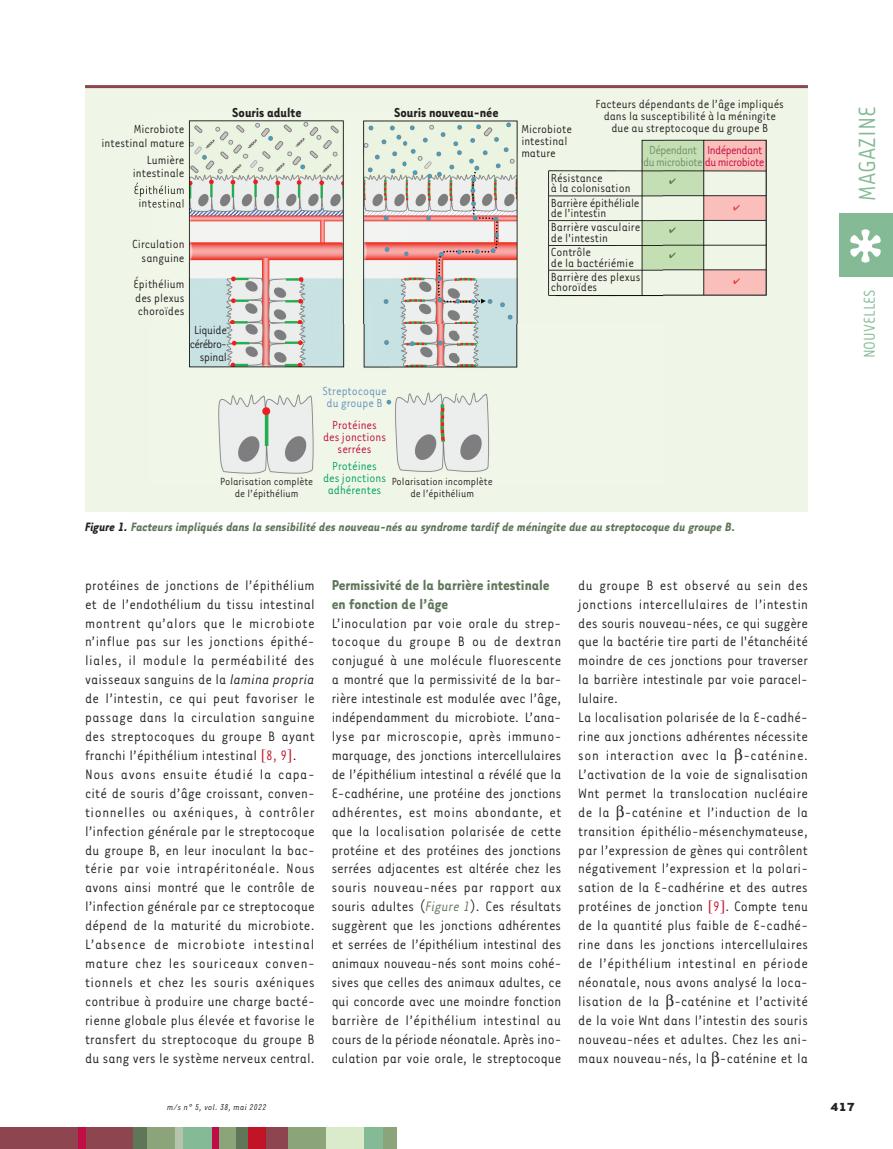
<style>
.page{position:relative;width:893px;height:1149px;background:#fff}
.page>*{position:absolute;margin:0;border:0;box-sizing:border-box;transform-origin:0 0}
.t1{font:27px "Tarzana Narrow";color:#84ba95}
.t2{font:18px "Tarzana Narrow";color:#84ba95}
.t3{font:700 16.5px/18.9px "Tarzana Narrow";color:#5f7659}
.t4{font:15.75px/18.9px "Tarzana Narrow";letter-spacing:.01em;color:#231f20}
.t5{font:700 15px "Tarzana Narrow";color:#231f20}
.t6{font:italic 700 13.95px "Tarzana Narrow";color:#5f7659}
.t7{font:13.5px/13.5px "Tarzana Narrow";color:#231f20}
.t8{font:13.5px/12px "Tarzana Narrow";letter-spacing:-.04em;color:#6f9068}
.t9{font:13.5px/12px "Tarzana Narrow";color:#009f66;text-align:center}
.t10{font:13.5px/12px "Tarzana Narrow";color:#c40941;text-align:center}
.t11{font:13.5px/12px "Tarzana Narrow";color:#6592ba;text-align:center}
.t12{font:13.5px/13.5px "Tarzana Narrow";letter-spacing:-.025em;color:#231f20;text-align:right}
.t13{font:13.5px "Tarzana Narrow";letter-spacing:-.04em;color:#c40941}
.t14{font:700 13.5px "Tarzana Wide";color:#231f20}
.t15{font:12px/12px "Tarzana Narrow";color:#231f20;text-align:center}
.t16{font:italic 9.75px "Tarzana Narrow";letter-spacing:.025em;color:#231f20}
.s1{color:#c40941}
.s2{color:#231f20}
.s3{font-style:italic}
.s4{color:#bf182a}
.s5{font-style:italic;color:#5f7659}
</style>
<div class="page">
<div style="left:0;top:1127px;width:134px;height:21px;background:#8d454f"></div>
<div style="left:235px;top:1127px;width:13px;height:21px;background:#5f7659"></div>
<div style="left:78px;top:1127px;width:7px;height:21px;background:#c10d45"></div>
<div style="left:133px;top:1127px;width:22px;height:21px;background:#5f7659"></div>
<div style="left:147px;top:1127px;width:29px;height:21px;background:#8ba479"></div>
<div style="left:175px;top:1127px;width:8px;height:21px;background:#b6c4ad"></div>
<div style="left:183px;top:1127px;width:30px;height:21px;background:#84ba95"></div>
<div style="left:217px;top:1127px;width:19px;height:21px;background:#8ba479"></div>
<div style="left:213px;top:1127px;width:6px;height:21px;background:#c10d45"></div>
<div style="left:248px;top:1127px;width:27px;height:21px;background:#c11527"></div>
<div style="left:287px;top:1127px;width:39px;height:21px;background:#8ba479"></div>
<div style="left:267px;top:1127px;width:21px;height:21px;background:#8d454f"></div>
<div style="left:326px;top:1127px;width:38px;height:21px;background:#daebcb"></div>
<div style="left:364px;top:1127px;width:20px;height:21px;background:#84ba95"></div>
<div style="left:383px;top:1127px;width:14px;height:21px;background:#8ba479"></div>
<div style="left:840px;top:213px;width:53px;height:63px;background:#84ba95"></div>
<svg style="left:850px;top:229px;width:31px;height:33px"></svg>
<div style="left:85px;top:85px;width:723px;height:427px;background:#eff6e8"></div>
<img style="left:150px;top:120px;width:616px;height:354px">
<svg style="left:134px;top:182px;width:16px;height:15px"></svg>
<img style="left:150px;top:182px;width:34px;height:15px">
<img style="left:150px;top:199px;width:33px;height:8px">
<hr style="left:85px;top:85px;width:723px;height:3px;background:#8d454f">
<p class="t7" style="left:595px;top:97px;width:190px;line-height:12px;text-align:center">Facteurs dépendants de l’âge impliqués dans la susceptibilité à la méningite due au streptocoque du groupe B</p>
<p class="t8" style="left:643px;top:143px;width:123px;text-indent:6px">Dépendant<br>du microbiote <span class="s1">du microbiote</span></p>
<p class="t5" style="left:232px;top:103px;width:71px">Souris adulte</p>
<p class="t5" style="left:394px;top:103px;width:106px">Souris nouveau-née</p>
<p class="t7" style="left:102px;top:122px;width:85px;text-align:right">Microbiote intestinal mature</p>
<p class="t7" style="left:521px;top:122px;width:52px;line-height:12px">Microbiote intestinal mature</p>
<p class="t13" style="left:707px;top:141px;width:57px">Indépendant</p>
<p class="t7" style="left:133px;top:152px;width:53px;text-align:right">Lumière intestinale</p>
<p class="t7" style="left:551px;top:172px;width:81px;line-height:10.5px">Résistance<br>à la colonisation</p>
<p class="t7" style="left:551px;top:197px;width:90px;line-height:10.5px">Barrière épithéliale de l'intestin</p>
<p class="t7" style="left:551px;top:221px;width:91px;line-height:10.5px">Barrière vasculaire de l'intestin</p>
<p class="t7" style="left:551px;top:246px;width:85px;line-height:10.5px">Contrôle<br>de la bactériémie</p>
<p class="t7" style="left:551px;top:271px;width:91px;line-height:10.5px">Barrière des plexus choroïdes</p>
<p class="t7" style="left:132px;top:236px;width:54px;text-align:right">Circulation sanguine</p>
<p class="t7" style="left:134px;top:277px;width:52px;text-align:justify">Épithélium des plexus choroïdes</p>
<p class="t12" style="left:190px;top:323px;width:39px">Liquide cérébro&shy;spinal</p>
<p class="t15" style="left:220px;top:474px;width:95px">Polarisation complète de l’épithélium</p>
<p class="t11" style="left:322px;top:384px;width:66px">Streptocoque du groupe B</p>
<p class="t10" style="left:323px;top:418px;width:65px">Protéines des jonctions serrées</p>
<p class="t9" style="left:323px;top:459px;width:65px">Protéines des jonctions adhérentes</p>
<p class="t15" style="left:392px;top:474px;width:103px">Polarisation incomplète de l’épithélium</p>
<p class="t6" style="left:85px;top:518px;width:652px"><span class="s2">Figure 1.</span> Facteurs impliqués dans la sensibilité des nouveau-nés au syndrome tardif de méningite due au streptocoque du groupe B.</p>
<p class="t4" style="left:85px;top:574px;width:231px">protéines de jonctions de l’épithélium et de l’endothélium du tissu intestinal montrent qu’alors que le microbiote n’influe pas sur les jonctions épithé&shy;liales, il module la perméabilité des vaisseaux sanguins de la <span class="s3">lamina propria </span>de l’intestin, ce qui peut favoriser le passage dans la circulation sanguine des streptocoques du groupe B ayant franchi l’épithélium intestinal <span class="s4">8, 9</span> .<br>Nous avons ensuite étudié la capa&shy;cité de souris d’âge croissant, conven&shy;tionnelles ou axéniques, à contrôler l’infection générale par le streptocoque du groupe B, en leur inoculant la bac&shy;térie par voie intrapéritonéale. Nous avons ainsi montré que le contrôle de l’infection générale par ce streptocoque dépend de la maturité du microbiote.<br>L’absence de microbiote intestinal mature chez les souriceaux conven&shy;tionnels et chez les souris axéniques contribue à produire une charge bacté&shy;rienne globale plus élevée et favorise le transfert du streptocoque du groupe B du sang vers le système nerveux central.</p>
<p class="t3" style="left:332px;top:574px;width:220px">Permissivité de la barrière intestinale en fonction de l’âge</p>
<p class="t4" style="left:332px;top:612px;width:231px;text-align:justify">L’inoculation par voie orale du strep&shy;tocoque du groupe B ou de dextran conjugué à une molécule fluorescente a montré que la permissivité de la bar&shy;rière intestinale est modulée avec l’âge, indépendamment du microbiote. L’ana&shy;lyse par microscopie, après immuno&shy;marquage, des jonctions intercellulaires de l’épithélium intestinal a révélé que la E-cadhérine, une protéine des jonctions adhérentes, est moins abondante, et que la localisation polarisée de cette protéine et des protéines des jonctions serrées adjacentes est altérée chez les souris nouveau-nées par rapport aux souris adultes (<span class="s5">Figure 1</span>). Ces résultats suggèrent que les jonctions adhérentes et serrées de l’épithélium intestinal des animaux nouveau-nés sont moins cohé&shy;sives que celles des animaux adultes, ce qui concorde avec une moindre fonction barrière de l’épithélium intestinal au cours de la période néonatale. Après ino&shy;culation par voie orale, le streptocoque</p>
<p class="t16" style="left:167px;top:1100px;width:101px">m/s n° 5, vol. 38, mai 2022</p>
<p class="t4" style="left:578px;top:574px;width:231px">du groupe B est observé au sein des jonctions intercellulaires de l’intestin des souris nouveau-nées, ce qui suggère que la bactérie tire parti de l'étanchéité moindre de ces jonctions pour traverser la barrière intestinale par voie paracel&shy;lulaire.<br>La localisation polarisée de la E-cadhé&shy;rine aux jonctions adhérentes nécessite son interaction avec la -caténine.<br>L’activation de la voie de signalisation Wnt permet la translocation nucléaire de la -caténine et l’induction de la transition épithélio-mésenchymateuse, par l’expression de gènes qui contrôlent négativement l’expression et la polari&shy;sation de la E-cadhérine et des autres protéines de jonction <span class="s4">9</span> . Compte tenu de la quantité plus faible de E-cadhé&shy;rine dans les jonctions intercellulaires de l’épithélium intestinal en période néonatale, nous avons analysé la loca&shy;lisation de la -caténine et l’activité de la voie Wnt dans l’intestin des souris nouveau-nées et adultes. Chez les ani&shy;maux nouveau-nés, la -caténine et la</p>
<h1 class="t1" style="left:851px;top:201px;width:96px;rotate:-90deg">MAGAZINE</h1>
<p class="t2" style="left:859px;top:358px;width:70px;rotate:-90deg">NOUVELLES</p>
<p class="t14" style="left:830px;top:1097px;width:26px">417</p>
</div>
